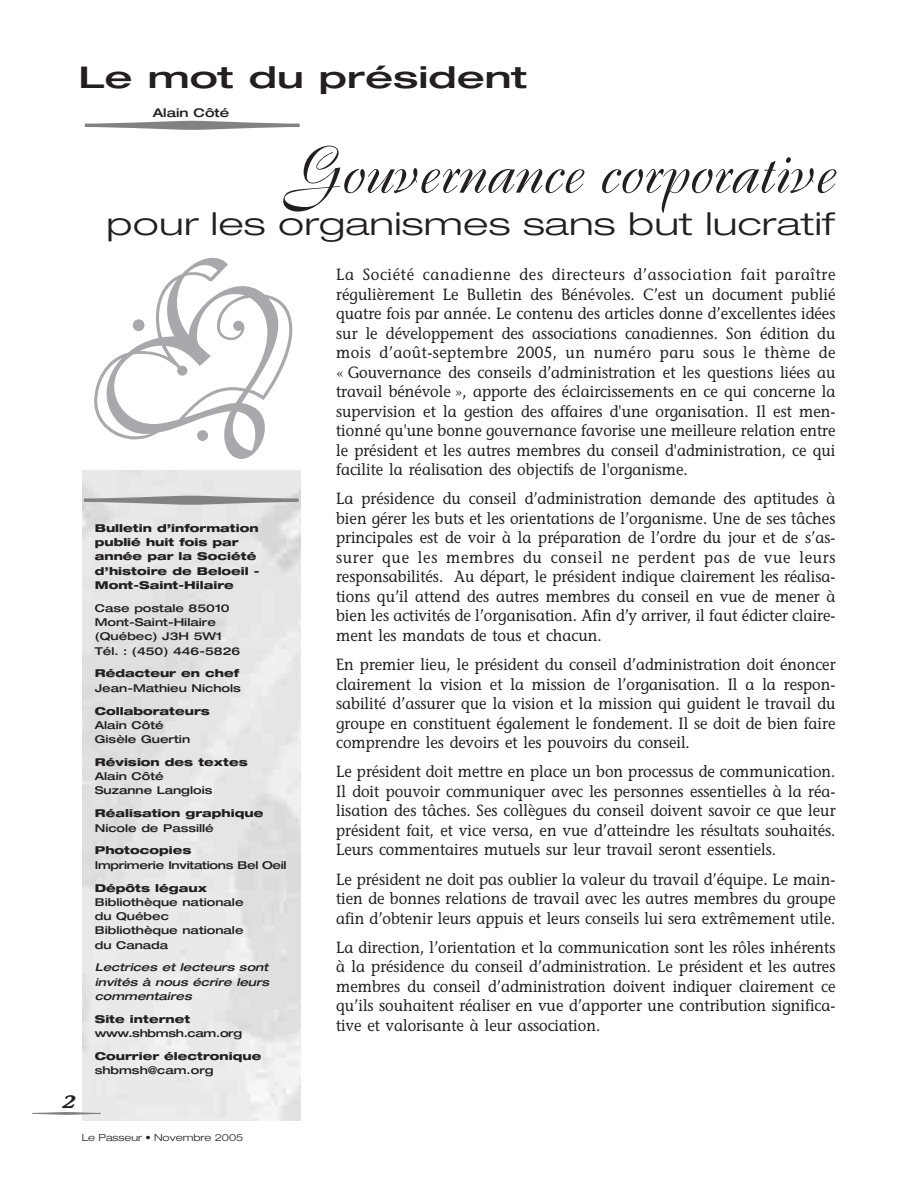
<style>
.page{position:relative;width:914px;height:1188px;background:#fff}
.page>*{position:absolute;margin:0;border:0;box-sizing:border-box;transform-origin:0 0}
.t1{font:63px "Boulevard";color:#231f1f}
.t2{font:300 expanded 31.5px "Helvetica Neue";letter-spacing:.005em;color:#231f1f;scale:1.24 1}
.t3{font:500 expanded 30px "Helvetica Neue";color:#231f1f;scale:1.3 1}
.t4{font:italic 600 18px "Stone Informal";color:#231f1f;scale:1.3 1}
.t5{font:16.2px/19.5px "Stone Informal";color:#231f1f;text-align:justify;scale:.92 1}
.t6{font:500 expanded 12px "Helvetica Neue";color:#231f1f;scale:1.1 1}
.t7{font:500 expanded 10.8px/14.2px "Helvetica Neue";color:#231f1f;scale:1.1 1}
.t8{font:800 expanded 10.8px/14.2px "Helvetica Neue";color:#231f1f;scale:1.1 1}
.t9{font:italic 500 expanded 10.8px/14.2px "Helvetica Neue";color:#231f1f;text-align:justify;scale:1.1 1}
.t10{font:500 expanded 10.8px "Helvetica Neue";letter-spacing:-.02em;color:#231f1f;scale:1.1 1}
.t11{font:300 expanded 9.75px "Helvetica Neue";color:#231f1f;scale:1.1 1}
</style>
<div class="page">
<svg style="left:84px;top:496px;width:215px;height:9px;background:#e4e4e4"></svg>
<svg style="left:82px;top:1112px;width:19px;height:3px"></svg>
<h3 class="t3" style="left:79px;top:66px;width:347px">Le mot du président</h3>
<p class="t6" style="left:153px;top:108px;width:71px">Alain Côté</p>
<h1 class="t1" style="left:285px;top:150px;width:551px">Gouvernance corporative</h1>
<h2 class="t2" style="left:107px;top:212px;width:589px">pour les organismes sans but lucratif</h2>
<p class="t4" style="left:63px;top:1095px;width:12px">2</p>
<p class="t8" style="left:95px;top:522px;width:151px">Bulletin d’information publié huit fois par année par la Société d’histoire de Beloeil -<br>Mont-Saint-Hilaire</p>
<p class="t7" style="left:95px;top:602px;width:134px">Case postale 85010<br>Mont-Saint-Hilaire (Québec) J3H 5W1<br>Tél. : (450) 446-5826</p>
<p class="t8" style="left:95px;top:667px;width:133px">Rédacteur en chef</p>
<p class="t7" style="left:95px;top:682px;width:134px">Jean-Mathieu Nichols</p>
<p class="t8" style="left:95px;top:705px;width:106px">Collaborateurs</p>
<p class="t7" style="left:95px;top:719px;width:88px">Alain Côté<br>Gisèle Guertin</p>
<p class="t8" style="left:95px;top:756px;width:141px">Révision des textes</p>
<p class="t7" style="left:95px;top:770px;width:108px">Alain Côté<br>Suzanne Langlois</p>
<p class="t8" style="left:95px;top:807px;width:155px">Réalisation graphique</p>
<p class="t7" style="left:95px;top:822px;width:110px">Nicole de Passillé</p>
<p class="t8" style="left:95px;top:844px;width:89px">Photocopies</p>
<p class="t10" style="left:95px;top:861px;width:176px">Imprimerie Invitations Bel Oeil</p>
<p class="t8" style="left:95px;top:882px;width:103px">Dépôts légaux</p>
<p class="t7" style="left:95px;top:896px;width:137px">Bibliothèque nationale du Québec<br>Bibliothèque nationale du Canada</p>
<p class="t9" style="left:95px;top:962px;width:160px">Lectrices et lecteurs sont invités à nous écrire leurs commentaires</p>
<p class="t8" style="left:95px;top:1013px;width:88px">Site internet</p>
<p class="t10" style="left:95px;top:1029px;width:136px">www.shbmsh.cam.org</p>
<p class="t8" style="left:95px;top:1050px;width:153px">Courrier électronique</p>
<p class="t7" style="left:95px;top:1064px;width:110px">shbmsh@cam.org</p>
<p class="t11" style="left:82px;top:1134px;width:148px">Le Passeur • Novembre 2005</p>
<p class="t5" style="left:336px;top:267px;width:544px">La Société canadienne des directeurs d’association fait paraître régulièrement Le Bulletin des Bénévoles. C’est un document publié quatre fois par année. Le contenu des articles donne d’excellentes idées sur le développement des associations canadiennes. Son édition du mois d’août-septembre 2005, un numéro paru sous le thème de « Gouvernance des conseils d’administration et les questions liées au travail bénévole », apporte des éclaircissements en ce qui concerne la supervision et la gestion des affaires d'une organisation. Il est men&shy;tionné qu'une bonne gouvernance favorise une meilleure relation entre le président et les autres membres du conseil d'administration, ce qui facilite la réalisation des objectifs de l'organisme.</p>
<p class="t5" style="left:336px;top:491px;width:544px">La présidence du conseil d’administration demande des aptitudes à bien gérer les buts et les orientations de l’organisme. Une de ses tâches principales est de voir à la préparation de l’ordre du jour et de s’as&shy;surer que les membres du conseil ne perdent pas de vue leurs responsabilités. Au départ, le président indique clairement les réalisa&shy;tions qu’il attend des autres membres du conseil en vue de mener à bien les activités de l’organisation. Afin d’y arriver, il faut édicter claire&shy;ment les mandats de tous et chacun.</p>
<p class="t5" style="left:336px;top:656px;width:544px">En premier lieu, le président du conseil d’administration doit énoncer clairement la vision et la mission de l’organisation. Il a la respon&shy;sabilité d’assurer que la vision et la mission qui guident le travail du groupe en constituent également le fondement. Il se doit de bien faire comprendre les devoirs et les pouvoirs du conseil.</p>
<p class="t5" style="left:336px;top:764px;width:544px">Le président doit mettre en place un bon processus de communication.<br>Il doit pouvoir communiquer avec les personnes essentielles à la réa&shy;lisation des tâches. Ses collègues du conseil doivent savoir ce que leur président fait, et vice versa, en vue d’atteindre les résultats souhaités.<br>Leurs commentaires mutuels sur leur travail seront essentiels.</p>
<p class="t5" style="left:336px;top:871px;width:544px">Le président ne doit pas oublier la valeur du travail d’équipe. Le main&shy;tien de bonnes relations de travail avec les autres membres du groupe afin d’obtenir leurs appuis et leurs conseils lui sera extrêmement utile.</p>
<p class="t5" style="left:336px;top:939px;width:544px">La direction, l’orientation et la communication sont les rôles inhérents à la présidence du conseil d’administration. Le président et les autres membres du conseil d’administration doivent indiquer clairement ce qu’ils souhaitent réaliser en vue d’apporter une contribution significa&shy;tive et valorisante à leur association.</p>
</div>
